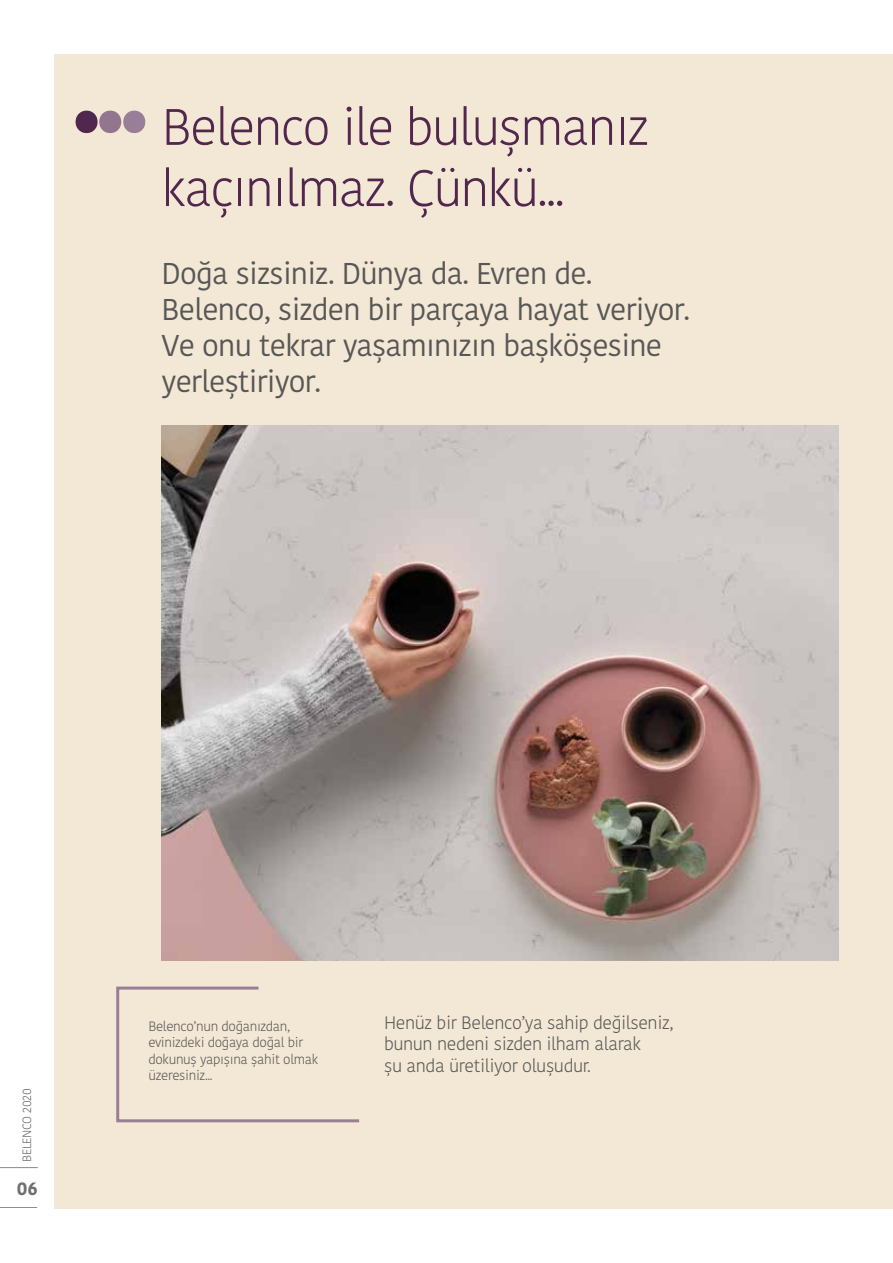
<style>
.page{position:relative;width:893px;height:1263px;background:#fff}
.page>*{position:absolute;margin:0;border:0;box-sizing:border-box;transform-origin:0 0}
.t1{font:300 51px/61.2px "Kohinoor Bangla";letter-spacing:-.035em;color:#52274e}
.t2{font:30px/36px "Kohinoor Bangla";letter-spacing:-.025em;color:#575756}
.t3{font:300 18px/21.6px "Kohinoor Bangla";letter-spacing:-.025em;color:#575756}
.t4{font:700 18px "Kohinoor Bangla";color:#706f6f}
.t5{font:300 13.5px/16.2px "Kohinoor Bangla";letter-spacing:-.025em;color:#575756}
.t6{font:300 12px "Kohinoor Bangla";letter-spacing:-.025em;color:#000}
</style>
<div class="page">
<div style="left:54px;top:54px;width:839px;height:1155px;background:#f3e8d5"></div>
<hr style="left:0;top:1167px;width:38px;height:1px;background:#575756">
<hr style="left:0;top:1207px;width:37px;height:1px;background:#575756">
<svg style="left:76px;top:111px;width:69px;height:22px"></svg>
<img style="left:162px;top:425px;width:677px;height:535px">
<svg style="left:116px;top:986px;width:244px;height:137px"></svg>
<h1 class="t1" style="left:162px;top:96px;width:489px">Belenco ile buluşmanız kaçınılmaz. Çünkü...</h1>
<p class="t2" style="left:162px;top:255px;width:530px">Doğa sizsiniz. Dünya da. Evren de.<br>Belenco, sizden bir parçaya hayat veriyor.<br>Ve onu tekrar yaşamınızın başköşesine yerleştiriyor.</p>
<p class="t6" style="left:18px;top:1162px;width:75px;rotate:-90deg">BELENCO 2020</p>
<p class="t4" style="left:17px;top:1173px;width:22px">06</p>
<p class="t5" style="left:148px;top:1018px;width:172px">Belenco’nun doğanızdan, evinizdeki doğaya doğal bir dokunuş yapışına şahit olmak üzeresiniz...</p>
<p class="t3" style="left:384px;top:1011px;width:291px">Henüz bir Belenco’ya sahip değilseniz, bunun nedeni sizden ilham alarak<br>şu anda üretiliyor oluşudur.</p>
</div>
